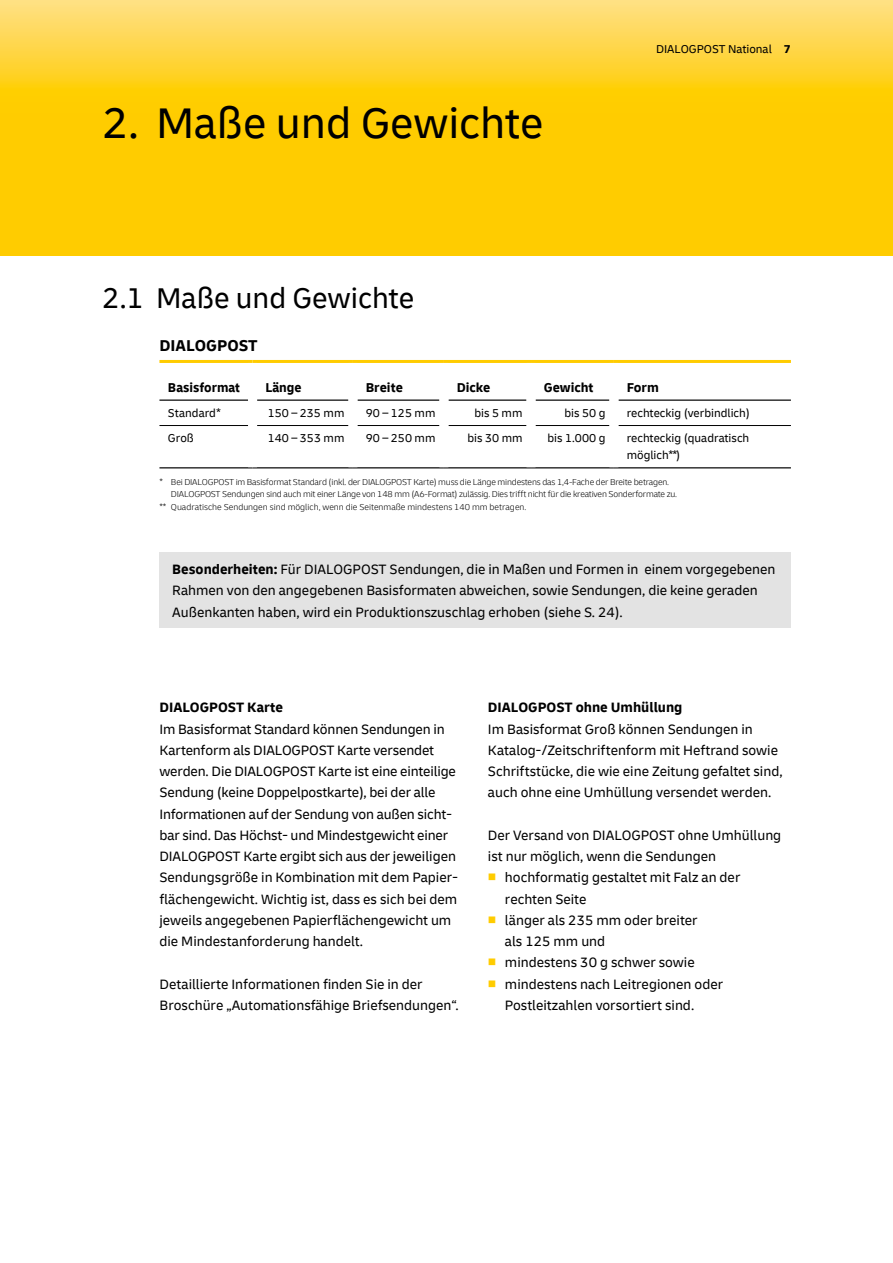
<style>
.page{position:relative;width:893px;height:1263px;background:#fff}
.page>*{position:absolute;margin:0;border:0;box-sizing:border-box;transform-origin:0 0}
.t1{font:45px "Delivery";color:#000}
.t2{font:30px "Delivery";color:#000}
.t3{font:700 16.5px "Delivery";color:#000}
.t4{font:14.25px/21.3px "Delivery";color:#000}
.t5{font:700 14.25px "Delivery";color:#000}
.t6{font:700 13.5px "Delivery";color:#000}
.t7{font:12px/16.8px "Delivery";color:#000}
.t8{font:300 9px "Delivery";letter-spacing:-.02em;color:#000}
.t9{font:300 9px "Delivery";color:#000}
.s1{font-weight:700}
.s2{color:#fc0}
</style>
<div class="page">
<svg style="left:1px;top:0;width:892px;height:255px;background:#ffd01a"></svg>
<svg style="left:0;top:0;width:1px;height:255px"></svg>
<div style="left:159px;top:553px;width:632px;height:75px;background:#e3e3e3"></div>
<hr style="left:159px;top:425px;width:89px;height:1px;background:#000">
<hr style="left:257px;top:425px;width:91px;height:1px;background:#000">
<hr style="left:357px;top:425px;width:82px;height:1px;background:#000">
<hr style="left:448px;top:425px;width:78px;height:1px;background:#000">
<hr style="left:535px;top:425px;width:74px;height:1px;background:#000">
<hr style="left:618px;top:425px;width:173px;height:1px;background:#000">
<hr style="left:159px;top:467px;width:94px;height:1px;background:#000">
<hr style="left:253px;top:467px;width:100px;height:1px;background:#000">
<hr style="left:353px;top:467px;width:91px;height:1px;background:#000">
<hr style="left:444px;top:467px;width:87px;height:1px;background:#000">
<hr style="left:531px;top:467px;width:83px;height:1px;background:#000">
<hr style="left:614px;top:467px;width:177px;height:1px;background:#000">
<hr style="left:159px;top:360px;width:94px;height:3px;background:#fc0">
<hr style="left:253px;top:360px;width:100px;height:3px;background:#fc0">
<hr style="left:353px;top:360px;width:91px;height:3px;background:#fc0">
<hr style="left:444px;top:360px;width:87px;height:3px;background:#fc0">
<hr style="left:531px;top:360px;width:83px;height:3px;background:#fc0">
<hr style="left:614px;top:360px;width:177px;height:3px;background:#fc0">
<hr style="left:257px;top:399px;width:91px;height:2px;background:#000">
<hr style="left:159px;top:399px;width:89px;height:2px;background:#000">
<hr style="left:357px;top:399px;width:82px;height:2px;background:#000">
<hr style="left:448px;top:399px;width:78px;height:2px;background:#000">
<hr style="left:535px;top:399px;width:74px;height:2px;background:#000">
<hr style="left:618px;top:399px;width:173px;height:2px;background:#000">
<h1 class="t1" style="left:102px;top:96px;width:443px">2. Maße und Gewichte</h1>
<p class="t7" style="left:656px;top:41px;width:136px">DIALOGPOST National <span class="s1">7</span></p>
<h2 class="t2" style="left:102px;top:280px;width:314px">2.1 Maße und Gewichte</h2>
<p class="t3" style="left:159px;top:335px;width:100px">DIALOGPOST</p>
<p class="t6" style="left:168px;top:379px;width:74px">Basisformat</p>
<p class="t6" style="left:265px;top:379px;width:38px">Länge</p>
<p class="t6" style="left:366px;top:379px;width:39px">Breite</p>
<p class="t6" style="left:457px;top:379px;width:35px">Dicke</p>
<p class="t6" style="left:544px;top:379px;width:51px">Gewicht</p>
<p class="t6" style="left:627px;top:379px;width:34px">Form</p>
<p class="t7" style="left:168px;top:404px;width:54px">Standard*</p>
<p class="t7" style="left:268px;top:404px;width:78px">150 – 235 mm</p>
<p class="t7" style="left:366px;top:404px;width:71px">90 – 125 mm</p>
<p class="t7" style="left:474px;top:404px;width:50px">bis 5 mm</p>
<p class="t7" style="left:564px;top:404px;width:43px">bis 50 g</p>
<p class="t7" style="left:627px;top:404px;width:125px">rechteckig (verbindlich)</p>
<p class="t7" style="left:168px;top:429px;width:27px">Groß</p>
<p class="t7" style="left:268px;top:429px;width:78px">140 – 353 mm</p>
<p class="t7" style="left:366px;top:429px;width:71px">90 – 250 mm</p>
<p class="t7" style="left:467px;top:429px;width:57px">bis 30 mm</p>
<p class="t7" style="left:547px;top:429px;width:59px">bis 1.000 g</p>
<p class="t7" style="left:627px;top:429px;width:124px">rechteckig (quadratisch möglich**)</p>
<p class="t8" style="left:159px;top:476px;width:511px">* Bei DIALOGPOST im Basisformat Standard (inkl. der DIALOGPOST Karte) muss die Länge mindestens das 1,4-Fache der Breite betragen.</p>
<p class="t8" style="left:171px;top:489px;width:508px">DIALOGPOST Sendungen sind auch mit einer Länge von 148 mm (A6-Format) zulässig. Dies trifft nicht für die kreativen Sonderformate zu.</p>
<p class="t9" style="left:159px;top:502px;width:368px">** Quadratische Sendungen sind möglich, wenn die Seitenmaße mindestens 140 mm betragen.</p>
<p class="t4" style="left:172px;top:559px;width:605px"><span class="s1">Besonderheiten:</span> Für DIALOGPOST Sendungen, die in Maßen und Formen in einem vorgegebenen<br>Rahmen von den angegebenen Basisformaten abweichen, sowie Sendungen, die keine geraden<br>Außenkanten haben, wird ein Produktionszuschlag erhoben (siehe S. 24).</p>
<p class="t5" style="left:159px;top:698px;width:125px">DIALOGPOST Karte</p>
<p class="t4" style="left:159px;top:718px;width:300px">Im Basisformat Standard können Sendungen in Kartenform als DIALOGPOST Karte versendet werden. Die DIALOGPOST Karte ist eine einteilige Sendung (keine Doppelpostkarte), bei der alle Informationen auf der Sendung von außen sicht&shy;bar sind. Das Höchst- und Mindestgewicht einer DIALOGPOST Karte ergibt sich aus der jeweiligen Sendungsgröße in Kombination mit dem Papier&shy;flächengewicht. Wichtig ist, dass es sich bei dem jeweils angegebenen Papierflächengewicht um die Mindestanforderung handelt.</p>
<p class="t4" style="left:159px;top:973px;width:301px">Detaillierte Informationen finden Sie in der<br>Broschüre „Automationsfähige Briefsendungen“.</p>
<p class="t5" style="left:488px;top:699px;width:196px">DIALOGPOST ohne Umhüllung</p>
<p class="t4" style="left:488px;top:718px;width:296px">Im Basisformat Groß können Sendungen in Katalog-/Zeitschriftenform mit Heftrand sowie Schriftstücke, die wie eine Zeitung gefaltet sind, auch ohne eine Umhüllung versendet werden.</p>
<p class="t4" style="left:488px;top:824px;width:295px">Der Versand von DIALOGPOST ohne Umhüllung ist nur möglich, wenn die Sendungen</p>
<p class="t4" style="left:505px;top:867px;width:237px;text-indent:-17px"><span class="s2">■</span> hochformatig gestaltet mit Falz an der rechten Seite</p>
<p class="t4" style="left:505px;top:909px;width:194px;text-indent:-17px"><span class="s2">■</span> länger als 235 mm oder breiter als 125 mm und</p>
<p class="t4" style="left:488px;top:952px;width:208px"><span class="s2">■</span> mindestens 30 g schwer sowie</p>
<p class="t4" style="left:505px;top:973px;width:220px;text-indent:-17px"><span class="s2">■</span> mindestens nach Leitregionen oder<br>Postleitzahlen vorsortiert sind.</p>
</div>
